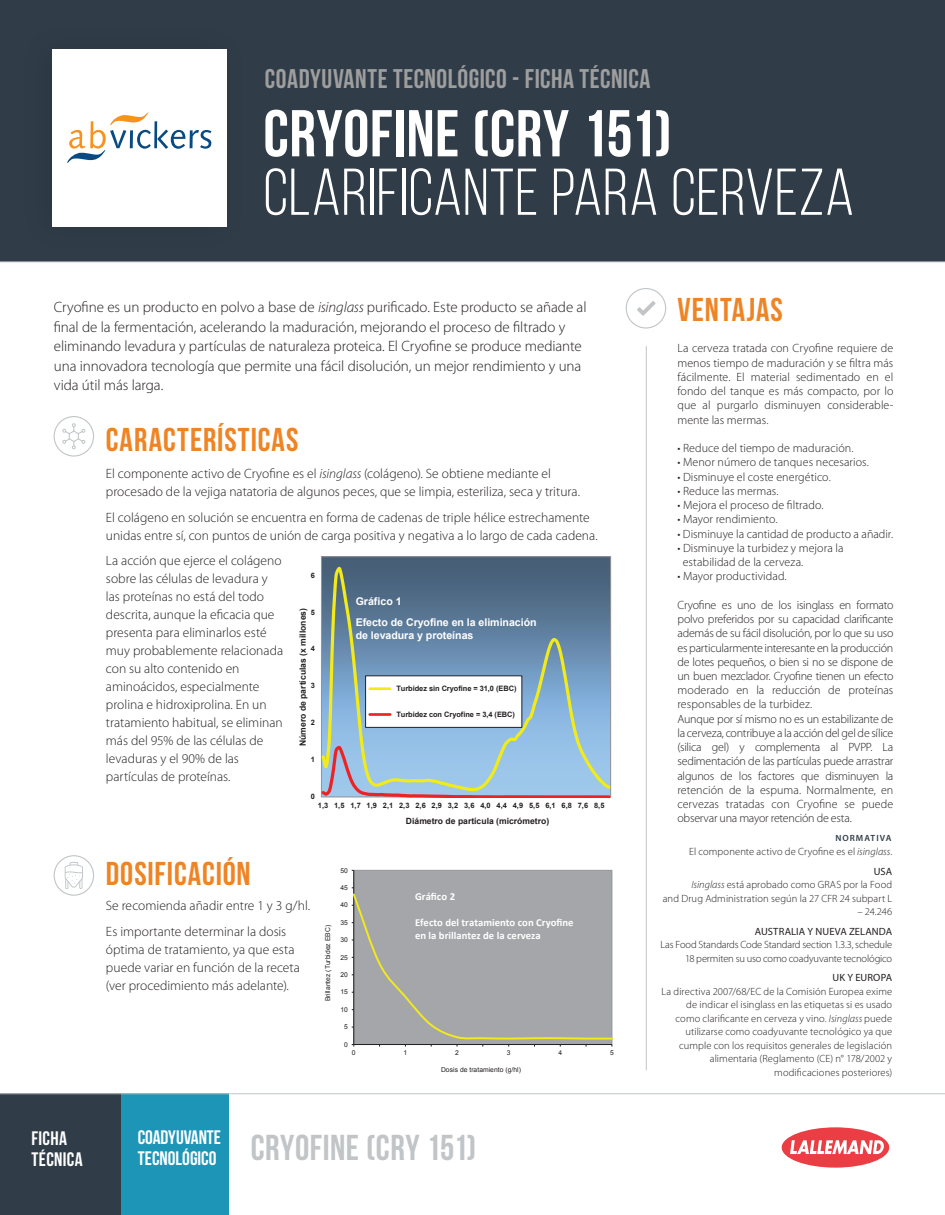
<style>
.page{position:relative;width:945px;height:1215px;background:#fff}
.page>*{position:absolute;margin:0;border:0;box-sizing:border-box;transform-origin:0 0}
.t1{font:66px "Bebas Neue";letter-spacing:.01em;color:#fff}
.t2{font:66px "Bebas Neue";letter-spacing:.01em;color:#fff}
.t3{font:36px "Bebas Neue";letter-spacing:.015em;color:#c1c5c7}
.t4{font:33px "Bebas Neue";letter-spacing:.03em;color:#ef8424}
.t5{font:27px "Bebas Neue";letter-spacing:.02em;color:#9e9e9e}
.t6{font:19.5px/21px "Bebas Neue";letter-spacing:.01em;color:#fff}
.t7{font:300 15px/19.5px "Myriad Pro";letter-spacing:-.005em;color:#231f20}
.t8{font:300 13.5px/18px "Myriad Pro";color:#231f20}
.t9{font:300 12px/14.2px "Myriad Pro";letter-spacing:-.01em;color:#231f20}
.t10{font:300 12px "Myriad Pro";letter-spacing:.01em;color:#231f20}
.t11{font:700 10.65px/12.8px "Calibri";color:#fff}
.t12{font:700 10.65px/21.6px "Arial";letter-spacing:-.005em;color:#fff}
.t13{font:300 10.5px/13.5px "Myriad Pro";letter-spacing:.01em;color:#231f20;text-align:right}
.t14{font:300 10.5px/13.5px "Myriad Pro";letter-spacing:-.015em;color:#231f20;text-align:right}
.t15{font:10.5px "Myriad Pro";letter-spacing:.01em;color:#231f20}
.t16{font:600 9px "Myriad Pro";letter-spacing:.11em;color:#303d48}
.t17{font:700 8.55px "Arial";color:#231f20}
.t18{font:700 7.35px "Arial";letter-spacing:-.005em;color:#231f20}
.t19{font:6.75px "Arial";color:#231f20}
.s1{font-style:italic}
.s2{font-weight:400}
</style>
<div class="page">
<div style="left:0;top:0;width:945px;height:262px;background:#303d48"></div>
<hr style="left:0;top:261px;width:945px;height:1px;background:#c1c5c7">
<div style="left:52px;top:49px;width:175px;height:177px;background:#fff"></div>
<svg style="left:67px;top:113px;width:144px;height:50px"></svg>
<div style="left:0;top:1094px;width:122px;height:121px;background:#303d48"></div>
<div style="left:122px;top:1094px;width:108px;height:121px;background:#1c95b7"></div>
<div style="left:782px;top:1127px;width:107px;height:41px;background:#ea3d44;border-radius:50%"></div>
<svg style="left:790px;top:1140px;width:94px;height:14px"></svg>
<hr style="left:0;top:1093px;width:945px;height:1px;background:#c1c5c7">
<hr style="left:646px;top:346px;width:1px;height:724px;background:#c1c5c7">
<div style="left:54px;top:416px;width:40px;height:41px;border:1px solid #c1c5c7;border-radius:50%"></div>
<svg style="left:62px;top:423px;width:24px;height:26px"></svg>
<div style="left:54px;top:855px;width:40px;height:41px;border:1px solid #c1c5c7;border-radius:50%"></div>
<svg style="left:65px;top:862px;width:18px;height:27px"></svg>
<div style="left:626px;top:288px;width:40px;height:41px;border:1px solid #c1c5c7;border-radius:50%"></div>
<svg style="left:637px;top:301px;width:18px;height:15px"></svg>
<div style="left:321px;top:557px;width:290px;height:240px;background:#475f77"></div>
<svg style="left:321px;top:568px;width:290px;height:176px"></svg>
<svg style="left:321px;top:744px;width:290px;height:54px;background:#a5bbce"></svg>
<div style="left:365px;top:676px;width:157px;height:52px;background:#fff;border:1px solid #231f20"></div>
<hr style="left:370px;top:687px;width:20px;height:3px;background:#f2eb19">
<hr style="left:370px;top:713px;width:20px;height:3px;background:#ee2123">
<div style="left:353px;top:870px;width:259px;height:175px;background:#a5a6aa;border:1px solid #939598"></div>
<hr style="left:354px;top:870px;width:1px;height:175px;background:#231f20">
<svg style="left:352px;top:888px;width:261px;height:159px"></svg>
<h3 class="t5" style="left:265px;top:64px;width:387px">COADYUVANTE TECNOLÓGICO - FICHA TÉCNICA</h3>
<h1 class="t2" style="left:263px;top:97px;width:410px">CRYOFINE (CRY 151)</h1>
<h1 class="t1" style="left:263px;top:157px;width:592px">CLARIFICANTE PARA CERVEZA</h1>
<p class="t7" style="left:54px;top:298px;width:534px">Cryofine es un producto en polvo a base de <span class="s1">isinglass</span> purificado. Este producto se añade al final de la fermentación, acelerando la maduración, mejorando el proceso de filtrado y eliminando levadura y partículas de naturaleza proteica. El Cryofine se produce mediante una innovadora tecnología que permite una fácil disolución, un mejor rendimiento y una vida útil más larga.</p>
<h3 class="t4" style="left:106px;top:421px;width:194px">CARACTERÍSTICAS</h3>
<p class="t8" style="left:106px;top:465px;width:476px">El componente activo de Cryofine es el <span class="s1">isinglass</span> (colágeno). Se obtiene mediante el procesado de la vejiga natatoria de algunos peces, que se limpia, esteriliza, seca y tritura.</p>
<p class="t8" style="left:106px;top:508px;width:493px">El colágeno en solución se encuentra en forma de cadenas de triple hélice estrechamente unidas entre sí, con puntos de unión de carga positiva y negativa a lo largo de cada cadena.</p>
<p class="t8" style="left:106px;top:552px;width:179px">La acción que ejerce el colágeno sobre las células de levadura y las proteínas no está del todo descrita, aunque la eficacia que presenta para eliminarlos esté muy probablemente relacionada con su alto contenido en aminoácidos, especialmente prolina e hidroxiprolina. En un tratamiento habitual, se eliminan más del 95% de las células de levaduras y el 90% de las partículas de proteínas.</p>
<p class="t18" style="left:311px;top:570px;width:6px">6</p>
<p class="t12" style="left:356px;top:591px;width:182px">Gráfico 1<br>Efecto de Cryofine en la eliminación</p>
<p class="t12" style="left:356px;top:625px;width:119px">de levadura y proteínas</p>
<p class="t17" style="left:297px;top:746px;width:140px;rotate:-90deg">Número de partículas (x millones)</p>
<p class="t18" style="left:311px;top:607px;width:6px">5</p>
<p class="t18" style="left:311px;top:644px;width:6px">4</p>
<p class="t18" style="left:311px;top:681px;width:6px">3</p>
<p class="t18" style="left:396px;top:684px;width:122px">Turbidez sin Cryofine = 31,0 (EBC)</p>
<p class="t18" style="left:396px;top:709px;width:120px">Turbidez con Cryofine = 3,4 (EBC)</p>
<p class="t18" style="left:311px;top:718px;width:6px">2</p>
<p class="t18" style="left:311px;top:755px;width:6px">1</p>
<p class="t18" style="left:311px;top:792px;width:6px">0</p>
<p class="t18" style="left:318px;top:801px;width:288px">1,3 1,5 1,7 1,9 2,1 2,3 2,6 2,9 3,2 3,6 4,0 4,4 4,9 5,5 6,1 6,8 7,6 8,5</p>
<p class="t17" style="left:406px;top:815px;width:145px">Diámetro de partícula (micrómetro)</p>
<h3 class="t4" style="left:677px;top:292px;width:107px">VENTAJAS</h3>
<p class="t9" style="left:677px;top:341px;width:217px;text-align:justify">La cerveza tratada con Cryofine requiere de menos tiempo de maduración y se filtra más fácilmente. El material sedimentado en el fondo del tanque es más compacto, por lo que al purgarlo disminuyen considerable&shy;mente las mermas.</p>
<p class="t9" style="left:677px;top:441px;width:177px">• Reduce del tiempo de maduración.</p>
<p class="t9" style="left:677px;top:455px;width:193px">• Menor número de tanques necesarios.</p>
<p class="t9" style="left:677px;top:470px;width:155px">• Disminuye el coste energético.</p>
<p class="t9" style="left:677px;top:484px;width:103px">• Reduce las mermas.</p>
<p class="t10" style="left:677px;top:498px;width:148px">• Mejora el proceso de filtrado.</p>
<p class="t9" style="left:677px;top:512px;width:102px">• Mayor rendimiento.</p>
<p class="t9" style="left:677px;top:527px;width:217px">• Disminuye la cantidad de producto a añadir.</p>
<p class="t9" style="left:683px;top:541px;width:162px;text-indent:-5px">• Disminuye la turbidez y mejora la estabilidad de la cerveza.</p>
<p class="t10" style="left:677px;top:570px;width:111px">• Mayor productividad.</p>
<p class="t9" style="left:677px;top:598px;width:217px">Cryofine es uno de los isinglass en formato polvo preferidos por su capacidad clarificante además de su fácil disolución, por lo que su uso es particularmente interesante en la producción de lotes pequeños, o bien si no se dispone de un buen mezclador. Cryofine tienen un efecto moderado en la reducción de proteínas responsables de la turbidez.<br>Aunque por sí mismo no es un estabilizante de la cerveza, contribuye a la acción del gel de sílice (silica gel) y complementa al PVPP. La sedimentación de las partículas puede arrastrar algunos de los factores que disminuyen la retención de la espuma. Normalmente, en cervezas tratadas con Cryofine se puede observar una mayor retención de esta.</p>
<p class="t16" style="left:835px;top:832px;width:58px">NORMATIVA</p>
<h3 class="t4" style="left:106px;top:855px;width:146px">DOSIFICACIÓN</h3>
<p class="t13" style="left:689px;top:842px;width:205px;line-height:19.5px">El componente activo de Cryofine es el <span class="s1">isinglass</span>.<br><span class="s2">USA</span></p>
<p class="t19" style="left:340px;top:866px;width:9px">50</p>
<p class="t13" style="left:663px;top:878px;width:231px"><span class="s1">Isinglass</span> está aprobado como GRAS por la Food<br>and Drug Administration según la 27 CFR 24 subpart L</p>
<p class="t13" style="left:857px;top:905px;width:36px">– 24.246</p>
<p class="t15" style="left:755px;top:925px;width:139px">AUSTRALIA Y NUEVA ZELANDA</p>
<p class="t14" style="left:660px;top:938px;width:233px">Las Food Standards Code Standard section 1.3.3, schedule<br>18 permiten su uso como coadyuvante tecnológico</p>
<p class="t15" style="left:833px;top:971px;width:61px">UK Y EUROPA</p>
<p class="t13" style="left:662px;top:984px;width:232px">La directiva 2007/68/EC de la Comisión Europea exime de indicar el isinglass en las etiquetas si es usado como clarificante en cerveza y vino. <span class="s1">Isinglass</span> puede utilizarse como coadyuvante tecnológico ya que cumple con los requisitos generales de legislación alimentaria (Reglamento (CE) n° 178/2002 y modificaciones posteriores)</p>
<p class="t19" style="left:340px;top:883px;width:9px">45</p>
<p class="t11" style="left:415px;top:890px;width:42px">Gráfico 2</p>
<p class="t11" style="left:415px;top:916px;width:160px">Efecto del tratamiento con Cryofine en la brillantez de la cerveza</p>
<p class="t8" style="left:106px;top:893px;width:206px;line-height:25.5px">Se recomienda añadir entre 1 y 3 g/hl.<br>Es importante determinar la dosis</p>
<p class="t8" style="left:106px;top:941px;width:195px">óptima de tratamiento, ya que esta puede variar en función de la receta (ver procedimiento más adelante).</p>
<p class="t19" style="left:340px;top:901px;width:9px">40</p>
<p class="t19" style="left:340px;top:918px;width:9px">35</p>
<p class="t19" style="left:323px;top:1001px;width:78px;rotate:-90deg">Brillantez (Turbidez EBC)</p>
<p class="t19" style="left:340px;top:935px;width:9px">30</p>
<p class="t19" style="left:340px;top:953px;width:9px">25</p>
<p class="t19" style="left:340px;top:970px;width:9px">20</p>
<p class="t19" style="left:340px;top:988px;width:9px">15</p>
<p class="t19" style="left:340px;top:1005px;width:9px">10</p>
<p class="t19" style="left:344px;top:1022px;width:5px">5</p>
<p class="t19" style="left:344px;top:1040px;width:5px">0</p>
<p class="t19" style="left:352px;top:1048px;width:5px">0</p>
<p class="t19" style="left:404px;top:1048px;width:5px">1</p>
<p class="t19" style="left:455px;top:1048px;width:5px">2</p>
<p class="t19" style="left:507px;top:1048px;width:5px">3</p>
<p class="t19" style="left:558px;top:1048px;width:5px">4</p>
<p class="t19" style="left:610px;top:1048px;width:5px">5</p>
<p class="t19" style="left:441px;top:1065px;width:81px">Dosis de tratamiento (g/hl)</p>
<h3 class="t6" style="left:31px;top:1127px;width:53px">FICHA<br>TÉCNICA</h3>
<h3 class="t6" style="left:138px;top:1126px;width:85px">COADYUVANTE</h3>
<h2 class="t3" style="left:138px;top:1127px;width:340px"><sub>TECNOLÓGICO</sub> CRYOFINE (CRY 151)</h2>
</div>
